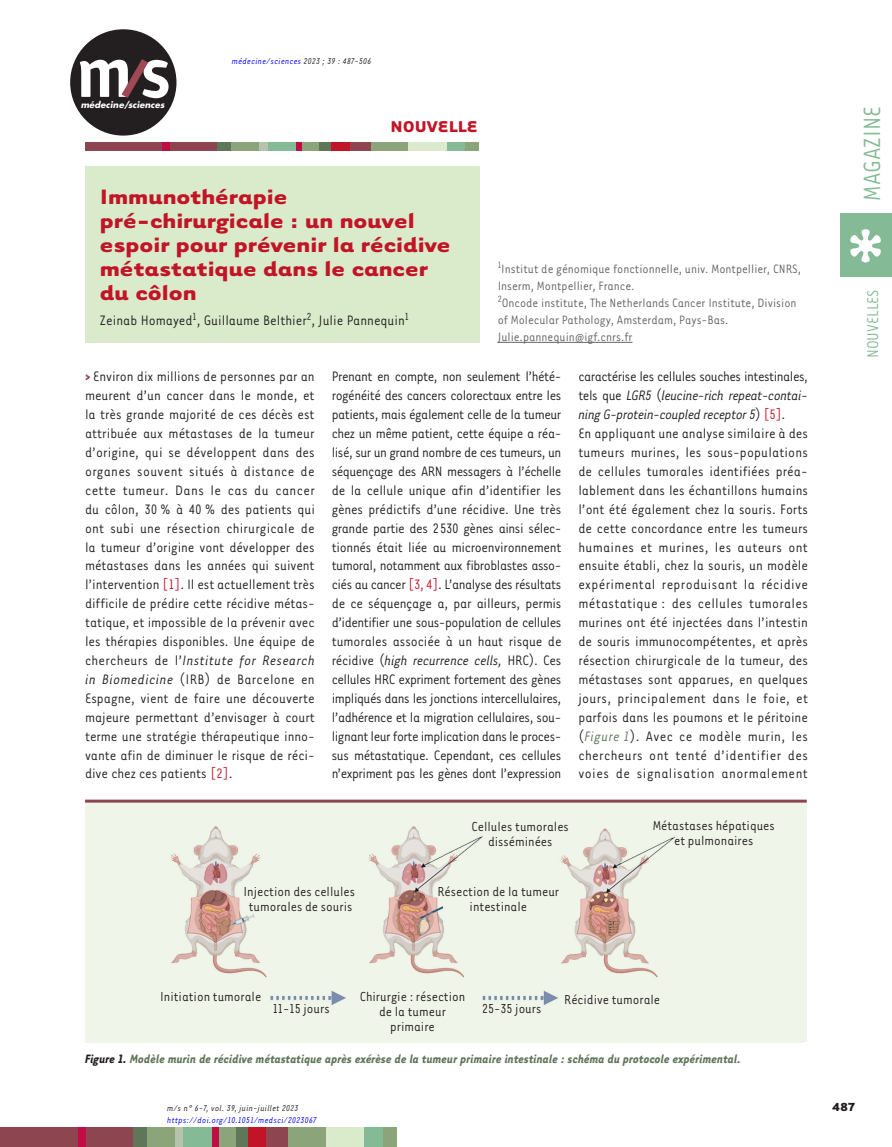
<style>
.page{position:relative;width:892px;height:1147px;background:#fff}
.page>*{position:absolute;margin:0;border:0;box-sizing:border-box;transform-origin:0 0}
.t1{font:27px "Tarzana Nar OT";color:#84ba95}
.t2{font:700 24px/24px "Tarzana Wide OT";color:#c11527}
.t3{font:18px "Tarzana Nar OT";color:#84ba95}
.t4{font:700 18px "Tarzana Wide OT";color:#c11527}
.t5{font:15.75px/18.9px "Tarzana Nar OT";color:#231f20;text-align:justify}
.t6{font:15px/15px "Tarzana Nar OT";color:#231f20;text-align:center}
.t7{font:13.95px/17px "Tarzana Nar OT";color:#636366}
.t8{font:italic 700 13.95px "Tarzana Nar OT";color:#5f7659}
.t9{font:700 13.5px "Tarzana Wide OT";color:#231f20}
.t10{font:italic 9.75px "Tarzana Nar OT";letter-spacing:.025em;color:#00f}
.t11{font:italic 9.75px "Tarzana Nar OT";letter-spacing:.025em;color:#231f20}
.t12{font:italic 700 8.55px "Futura";letter-spacing:.01em;color:#fff}
.s1{color:#231f20}
.s2{font-weight:700;color:#8d454f}
.s3{color:#bf182a}
.s4{font-style:italic}
.s5{font-style:italic;color:#5f7659}
</style>
<div class="page">
<div style="left:70px;top:29px;width:106px;height:107px;background:#231f20;border-radius:50%"></div>
<svg style="left:80px;top:60px;width:89px;height:38px"></svg>
<div style="left:0;top:1127px;width:134px;height:20px;background:#8d454f"></div>
<div style="left:235px;top:1127px;width:13px;height:20px;background:#5f7659"></div>
<div style="left:78px;top:1127px;width:7px;height:20px;background:#c10d45"></div>
<div style="left:133px;top:1127px;width:22px;height:20px;background:#5f7659"></div>
<div style="left:147px;top:1127px;width:29px;height:20px;background:#8ba479"></div>
<div style="left:175px;top:1127px;width:9px;height:20px;background:#b6c4ad"></div>
<div style="left:183px;top:1127px;width:30px;height:20px;background:#84ba95"></div>
<div style="left:217px;top:1127px;width:19px;height:20px;background:#8ba479"></div>
<div style="left:213px;top:1127px;width:6px;height:20px;background:#c10d45"></div>
<div style="left:248px;top:1127px;width:27px;height:20px;background:#c11527"></div>
<div style="left:287px;top:1127px;width:39px;height:20px;background:#8ba479"></div>
<div style="left:267px;top:1127px;width:21px;height:20px;background:#8d454f"></div>
<div style="left:326px;top:1127px;width:38px;height:20px;background:#daebcb"></div>
<div style="left:364px;top:1127px;width:20px;height:20px;background:#84ba95"></div>
<div style="left:383px;top:1127px;width:14px;height:20px;background:#8ba479"></div>
<div style="left:840px;top:213px;width:52px;height:63px;background:#84ba95"></div>
<svg style="left:850px;top:229px;width:31px;height:33px"></svg>
<hr style="left:498px;top:342px;width:134px;height:1px;background:#636366">
<div style="left:85px;top:166px;width:394px;height:176px;background:#daebcb"></div>
<div style="left:85px;top:142px;width:133px;height:8px;background:#8d454f"></div>
<div style="left:217px;top:142px;width:27px;height:8px;background:#5f7659"></div>
<div style="left:318px;top:142px;width:13px;height:8px;background:#5f7659"></div>
<div style="left:231px;top:142px;width:29px;height:8px;background:#8ba479"></div>
<div style="left:267px;top:142px;width:29px;height:8px;background:#84ba95"></div>
<div style="left:446px;top:142px;width:20px;height:8px;background:#84ba95"></div>
<div style="left:301px;top:142px;width:18px;height:8px;background:#8ba479"></div>
<div style="left:465px;top:142px;width:14px;height:8px;background:#8ba479"></div>
<div style="left:370px;top:142px;width:38px;height:8px;background:#8ba479"></div>
<div style="left:408px;top:142px;width:39px;height:8px;background:#daebcb"></div>
<div style="left:259px;top:142px;width:8px;height:8px;background:#b6c4ad"></div>
<div style="left:163px;top:142px;width:7px;height:8px;background:#c10d45"></div>
<div style="left:296px;top:142px;width:6px;height:8px;background:#c10d45"></div>
<div style="left:331px;top:142px;width:27px;height:8px;background:#c11527"></div>
<div style="left:350px;top:142px;width:21px;height:8px;background:#8d454f"></div>
<img style="left:85px;top:802px;width:717px;height:240px">
<hr style="left:85px;top:799px;width:722px;height:3px;background:#8d454f">
<p class="t12" style="left:81px;top:99px;width:85px">médecine/sciences</p>
<p class="t10" style="left:232px;top:55px;width:141px">médecine/sciences <span class="s1">2023 ; 39 : 487-506</span></p>
<p class="t4" style="left:391px;top:114px;width:89px">NOUVELLE</p>
<h2 class="t2" style="left:100px;top:183px;width:352px">Immunothérapie pré-chirurgicale : un nouvel espoir pour prévenir la récidive métastatique dans le cancer du côlon</h2>
<p class="t5" style="left:100px;top:310px;width:311px">Zeinab Homayed<sup>1</sup>, Guillaume Belthier<sup>2</sup>, Julie Pannequin<sup>1</sup></p>
<p class="t7" style="left:498px;top:260px;width:305px"><sup>1</sup>Institut de génomique fonctionnelle, univ. Montpellier, CNRS, Inserm, Montpellier, France.<br><sup>2</sup>Oncode institute, The Netherlands Cancer Institute, Division of Molecular Pathology, Amsterdam, Pays-Bas.<br>Julie.pannequin@igf.cnrs.fr</p>
<p class="t5" style="left:85px;top:366px;width:231px"><span class="s2">&gt;</span> Environ dix millions de personnes par an meurent d’un cancer dans le monde, et la très grande majorité de ces décès est attribuée aux métastases de la tumeur d’origine, qui se développent dans des organes souvent situés à distance de cette tumeur. Dans le cas du cancer du côlon, 30 % à 40 % des patients qui ont subi une résection chirurgicale de la tumeur d’origine vont développer des métastases dans les années qui suivent l’intervention <span class="s3">[1]</span>. Il est actuellement très difficile de prédire cette récidive métas&shy;tatique, et impossible de la prévenir avec les thérapies disponibles. Une équipe de chercheurs de l’<span class="s4">Institute for Research in Biomedicine</span> (IRB) de Barcelone en Espagne, vient de faire une découverte majeure permettant d’envisager à court terme une stratégie thérapeutique inno&shy;vante afin de diminuer le risque de réci&shy;dive chez ces patients <span class="s3">[2]</span>.</p>
<p class="t5" style="left:332px;top:366px;width:231px">Prenant en compte, non seulement l’hété&shy;rogénéité des cancers colorectaux entre les patients, mais également celle de la tumeur chez un même patient, cette équipe a réa&shy;lisé, sur un grand nombre de ces tumeurs, un séquençage des ARN messagers à l’échelle de la cellule unique afin d’identifier les gènes prédictifs d’une récidive. Une très grande partie des 2 530 gènes ainsi sélec&shy;tionnés était liée au microenvironnement tumoral, notamment aux fibroblastes asso&shy;ciés au cancer <span class="s3">[3, 4]</span>. L’analyse des résultats de ce séquençage a, par ailleurs, permis d’identifier une sous-population de cellules tumorales associée à un haut risque de récidive (<span class="s4">high recurrence cells,</span> HRC). Ces cellules HRC expriment fortement des gènes impliqués dans les jonctions intercellulaires, l’adhérence et la migration cellulaires, sou&shy;lignant leur forte implication dans le proces&shy;sus métastatique. Cependant, ces cellules n’expriment pas les gènes dont l’expression</p>
<p class="t5" style="left:578px;top:366px;width:231px;text-align:left">caractérise les cellules souches intestinales, tels que <span class="s4">LGR5</span> (<span class="s4">leucine-rich repeat-contai&shy;ning G-protein-coupled receptor 5</span>) <span class="s3">[5]</span>.<br>En appliquant une analyse similaire à des tumeurs murines, les sous-populations de cellules tumorales identifiées préa&shy;lablement dans les échantillons humains l’ont été également chez la souris. Forts de cette concordance entre les tumeurs humaines et murines, les auteurs ont ensuite établi, chez la souris, un modèle expérimental reproduisant la récidive métastatique : des cellules tumorales murines ont été injectées dans l’intestin de souris immunocompétentes, et après résection chirurgicale de la tumeur, des métastases sont apparues, en quelques jours, principalement dans le foie, et parfois dans les poumons et le péritoine (<span class="s5">Figure 1</span>). Avec ce modèle murin, les chercheurs ont tenté d’identifier des voies de signalisation anormalement</p>
<p class="t6" style="left:243px;top:883px;width:113px">Injection des cellules tumorales de souris</p>
<p class="t6" style="left:471px;top:818px;width:99px">Cellules tumorales disséminées</p>
<p class="t6" style="left:653px;top:817px;width:124px">Métastases hépatiques et pulmonaires</p>
<p class="t6" style="left:437px;top:883px;width:123px">Résection de la tumeur intestinale</p>
<h1 class="t1" style="left:855px;top:201px;width:96px;rotate:-90deg">MAGAZINE</h1>
<p class="t3" style="left:862px;top:358px;width:70px;rotate:-90deg">NOUVELLES</p>
<p class="t6" style="left:360px;top:988px;width:107px">Chirurgie : résection de la tumeur primaire</p>
<p class="t8" style="left:85px;top:1050px;width:658px"><span class="s1">Figure 1.</span> Modèle murin de récidive métastatique après exérèse de la tumeur primaire intestinale : schéma du protocole expérimental.</p>
<p class="t6" style="left:160px;top:988px;width:103px">Initiation tumorale</p>
<p class="t6" style="left:564px;top:991px;width:97px">Récidive tumorale</p>
<p class="t6" style="left:273px;top:1000px;width:59px">11-15 jours</p>
<p class="t6" style="left:482px;top:1000px;width:61px">25-35 jours</p>
<p class="t11" style="left:167px;top:1102px;width:133px">m/s n° 6-7, vol. 39, juin-juillet 2023</p>
<p class="t10" style="left:167px;top:1114px;width:151px">https://doi.org/10.1051/medsci/2023067</p>
<p class="t9" style="left:832px;top:1098px;width:25px">487</p>
</div>
